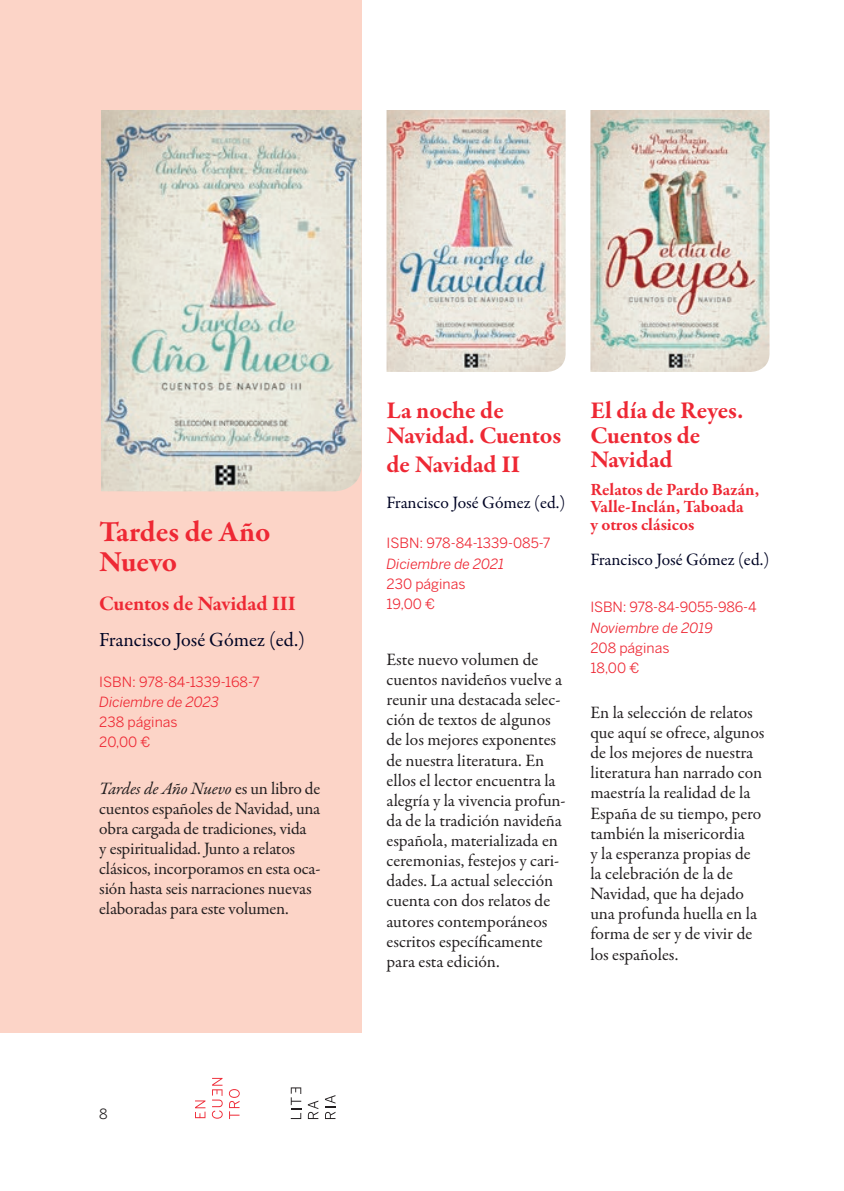
<style>
.page{position:relative;width:844px;height:1191px;background:#fff}
.page>*{position:absolute;margin:0;border:0;box-sizing:border-box;transform-origin:0 0}
.titulo{font:700 29.75px/29.8px "Garamond Premr Pro";color:#ee2834}
.titulo-2{font:700 24.5px/24.5px "Garamond Premr Pro";letter-spacing:-.005em;color:#ee2834}
.titulo-3{font:700 21px "Garamond Premr Pro";letter-spacing:-.005em;color:#ee2834}
.autor{font:20.12px "Garamond Premr Pro";color:#000424}
.textos{font:17.5px/20.1px "Garamond Premr Pro";letter-spacing:-.005em;color:#231f20}
.subtitulo{font:700 17.5px "Garamond Premr Pro";color:#ee2834}
.autor-2{font:17.5px "Garamond Premr Pro";color:#000424}
.datos{font:14px "Benton Sans";color:#ee2834}
.datos-2{font:italic 14px "Benton Sans";color:#ee2834}
.t1{font:14px "Benton Sans";color:#231f20}
.s1{font-style:italic}
</style>
<div class="page">
<div style="left:0;top:0;width:361px;height:1032px;background:#fcd4c7"></div>
<img style="left:386px;top:110px;width:179px;height:262px">
<img style="left:590px;top:110px;width:179px;height:262px">
<img style="left:101px;top:110px;width:260px;height:381px">
<svg style="left:308px;top:1100px;width:10px;height:19px"></svg>
<svg style="left:325px;top:1095px;width:10px;height:24px"></svg>
<svg style="left:291px;top:1087px;width:10px;height:32px"></svg>
<svg style="left:195px;top:1100px;width:10px;height:18px"></svg>
<svg style="left:229px;top:1089px;width:11px;height:30px"></svg>
<svg style="left:212px;top:1078px;width:11px;height:40px"></svg>
<p class="titulo" style="left:99px;top:517px;width:172px">Tardes de Año<br>Nuevo</p>
<p class="titulo-3" style="left:99px;top:591px;width:198px">Cuentos de Navidad III</p>
<p class="autor" style="left:99px;top:628px;width:207px">Francisco José Gómez (ed.)</p>
<p class="datos" style="left:99px;top:673px;width:162px">ISBN: 978-84-1339-168-7</p>
<p class="datos-2" style="left:99px;top:693px;width:121px">Diciembre de 2023</p>
<p class="datos" style="left:99px;top:713px;width:80px">238 páginas</p>
<p class="datos" style="left:99px;top:733px;width:53px">20,00 €</p>
<p class="textos" style="left:99px;top:778px;width:222px"><span class="s1">Tardes de Año Nuevo</span> es un libro de cuentos españoles de Navidad, una obra cargada de tradiciones, vida<br>y espiritualidad. Junto a relatos clásicos, incorporamos en esta oca&shy;sión hasta seis narraciones nuevas elaboradas para este volumen.</p>
<p class="t1" style="left:99px;top:1105px;width:10px">8</p>
<p class="titulo-2" style="left:386px;top:398px;width:176px">La noche de<br>Navidad. Cuentos</p>
<p class="titulo-2" style="left:386px;top:453px;width:135px">de Navidad II</p>
<p class="autor-2" style="left:386px;top:492px;width:180px">Francisco José Gómez (ed.)</p>
<p class="datos" style="left:386px;top:535px;width:166px">ISBN: 978-84-1339-085-7</p>
<p class="datos-2" style="left:386px;top:555px;width:119px">Diciembre de 2021</p>
<p class="datos" style="left:386px;top:575px;width:80px">230 páginas</p>
<p class="datos" style="left:386px;top:595px;width:50px">19,00 €</p>
<p class="textos" style="left:386px;top:649px;width:180px">Este nuevo volumen de cuentos navideños vuelve a reunir una destacada selec&shy;ción de textos de algunos de los mejores exponentes de nuestra literatura. En ellos el lector encuentra la alegría y la vivencia profun&shy;da de la tradición navideña española, materializada en ceremonias, festejos y cari&shy;dades. La actual selección cuenta con dos relatos de autores contemporáneos escritos específicamente para esta edición.</p>
<p class="titulo-2" style="left:590px;top:398px;width:154px">El día de Reyes.</p>
<p class="titulo-2" style="left:590px;top:423px;width:111px">Cuentos de<br>Navidad</p>
<p class="subtitulo" style="left:590px;top:478px;width:170px">Relatos de Pardo Bazán,</p>
<p class="subtitulo" style="left:590px;top:496px;width:155px">Valle-Inclán, Taboada</p>
<p class="subtitulo" style="left:590px;top:513px;width:106px">y otros clásicos</p>
<p class="autor-2" style="left:590px;top:549px;width:180px">Francisco José Gómez (ed.)</p>
<p class="datos" style="left:590px;top:599px;width:168px">ISBN: 978-84-9055-986-4</p>
<p class="datos-2" style="left:590px;top:619px;width:124px">Noviembre de 2019</p>
<p class="datos" style="left:590px;top:639px;width:80px">208 páginas</p>
<p class="datos" style="left:590px;top:659px;width:50px">18,00 €</p>
<p class="textos" style="left:590px;top:702px;width:175px">En la selección de relatos que aquí se ofrece, algunos de los mejores de nuestra literatura han narrado con maestría la realidad de la<br>España de su tiempo, pero también la misericordia<br>y la esperanza propias de la celebración de la de<br>Navidad, que ha dejado una profunda huella en la forma de ser y de vivir de los españoles.</p>
</div>
